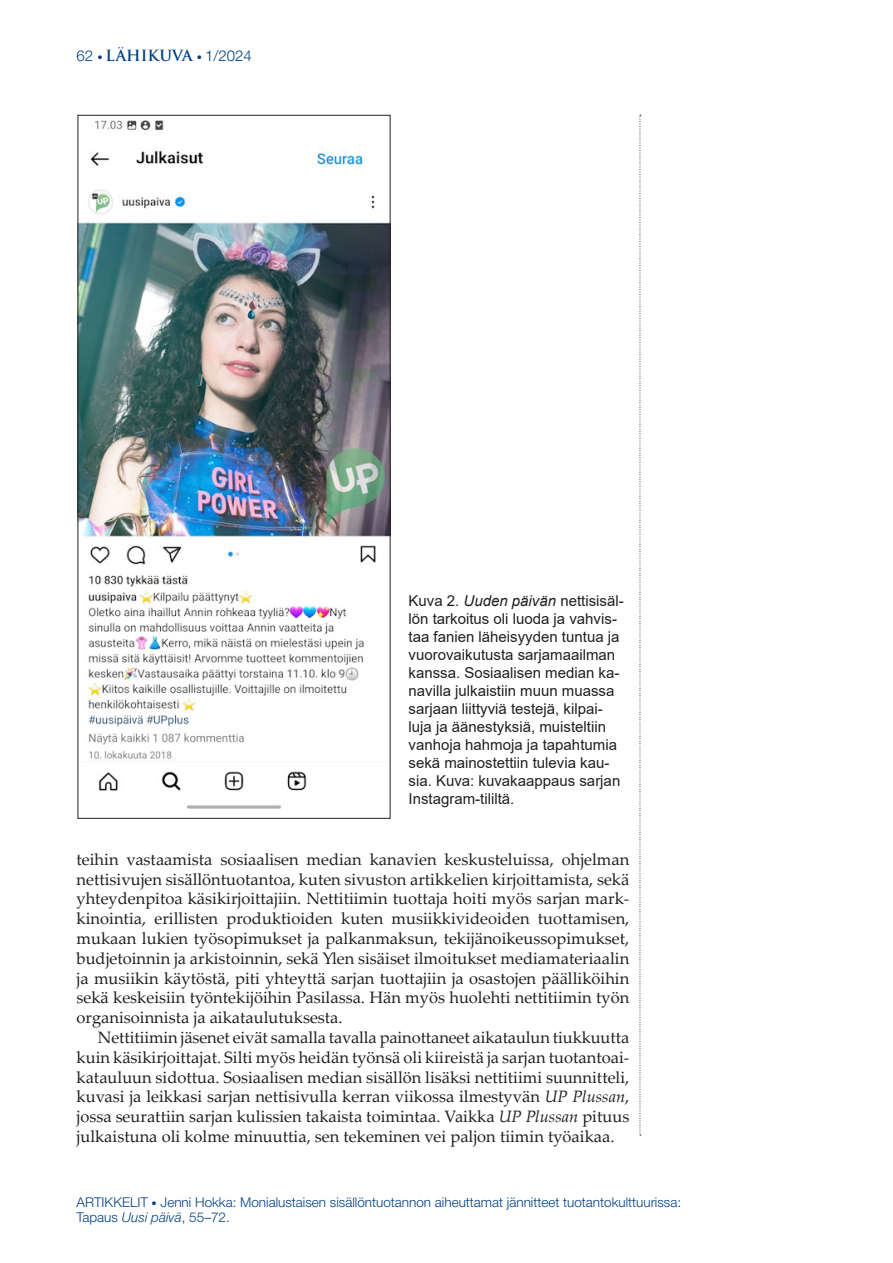
<style>
.page{position:relative;width:893px;height:1263px;background:#fff}
.page>*{position:absolute;margin:0;border:0;box-sizing:border-box;transform-origin:0 0}
.Artikkelit_leipis{font:16.5px/19.8px "Palatino Linotype";color:#231f20;text-align:justify}
.Kuvateksti{font:15px/18px "Arial";color:#231f20}
.t1{font:300 15px "Helvetica Neue";color:#003f80}
.t2{font:300 13.5px/15px "Helvetica Neue";color:#003f80}
.s1{font-size:10.5px}
.s2{font-family:"Trajan Pro 3";font-weight:600}
.s3{font-style:italic}
</style>
<div class="page">
<svg style="left:640px;top:115px;width:1px;height:1021px"></svg>
<img style="left:80px;top:120px;width:308px;height:689px">
<div style="left:303px;top:117px;width:72px;height:17px;background:#fff"></div>
<div style="left:343px;top:766px;width:34px;height:33px;background:#fff"></div>
<p class="t1" style="left:77px;top:44px;width:177px">62 <span class="s1">•</span> <span class="s2">LÄHIKUVA</span> <span class="s1">•</span> 1/2024</p>
<p class="Kuvateksti" style="left:409px;top:592px;width:217px">Kuva 2. <span class="s3">Uuden päivän</span> nettisisäl&shy;lön tarkoitus oli luoda ja vahvis&shy;taa fanien läheisyyden tuntua ja vuorovaikutusta sarjamaailman kanssa. Sosiaalisen median ka&shy;navilla julkaistiin muun muassa sarjaan liittyviä testejä, kilpai&shy;luja ja äänestyksiä, muisteltiin vanhoja hahmoja ja tapahtumia sekä mainostettiin tulevia kau&shy;sia. Kuva: kuvakaappaus sarjan<br>Instagram-tililtä.</p>
<p class="Artikkelit_leipis" style="left:77px;top:849px;width:554px">teihin vastaamista sosiaalisen median kanavien keskusteluissa, ohjelman nettisivujen sisällöntuotantoa, kuten sivuston artikkelien kirjoittamista, sekä yhteydenpitoa käsikirjoittajiin. Nettitiimin tuottaja hoiti myös sarjan mark&shy;kinointia, erillisten produktioiden kuten musiikkivideoiden tuottamisen, mukaan lukien työsopimukset ja palkanmaksun, tekijänoikeussopimukset, budjetoinnin ja arkistoinnin, sekä Ylen sisäiset ilmoitukset mediamateriaalin ja musiikin käytöstä, piti yhteyttä sarjan tuottajiin ja osastojen päälliköihin sekä keskeisiin työntekijöihin Pasilassa. Hän myös huolehti nettitiimin työn organisoinnista ja aikataulutuksesta.</p>
<p class="Artikkelit_leipis" style="left:77px;top:1027px;width:554px;text-indent:21px">Nettitiimin jäsenet eivät samalla tavalla painottaneet aikataulun tiukkuutta kuin käsikirjoittajat. Silti myös heidän työnsä oli kiireistä ja sarjan tuotantoai&shy;katauluun sidottua. Sosiaalisen median sisällön lisäksi nettitiimi suunnitteli, kuvasi ja leikkasi sarjan nettisivulla kerran viikossa ilmestyvän <span class="s3">UP Plussan</span>, jossa seurattiin sarjan kulissien takaista toimintaa. Vaikka <span class="s3">UP Plussan</span> pituus julkaistuna oli kolme minuuttia, sen tekeminen vei paljon tiimin työaikaa.</p>
<p class="t2" style="left:77px;top:1194px;width:606px">ARTIKKELIT <span class="s1">•</span> Jenni Hokka: Monialustaisen sisällöntuotannon aiheuttamat jännitteet tuotantokulttuurissa:<br>Tapaus <span class="s3">Uusi päivä</span>, 55–72.</p>
</div>
